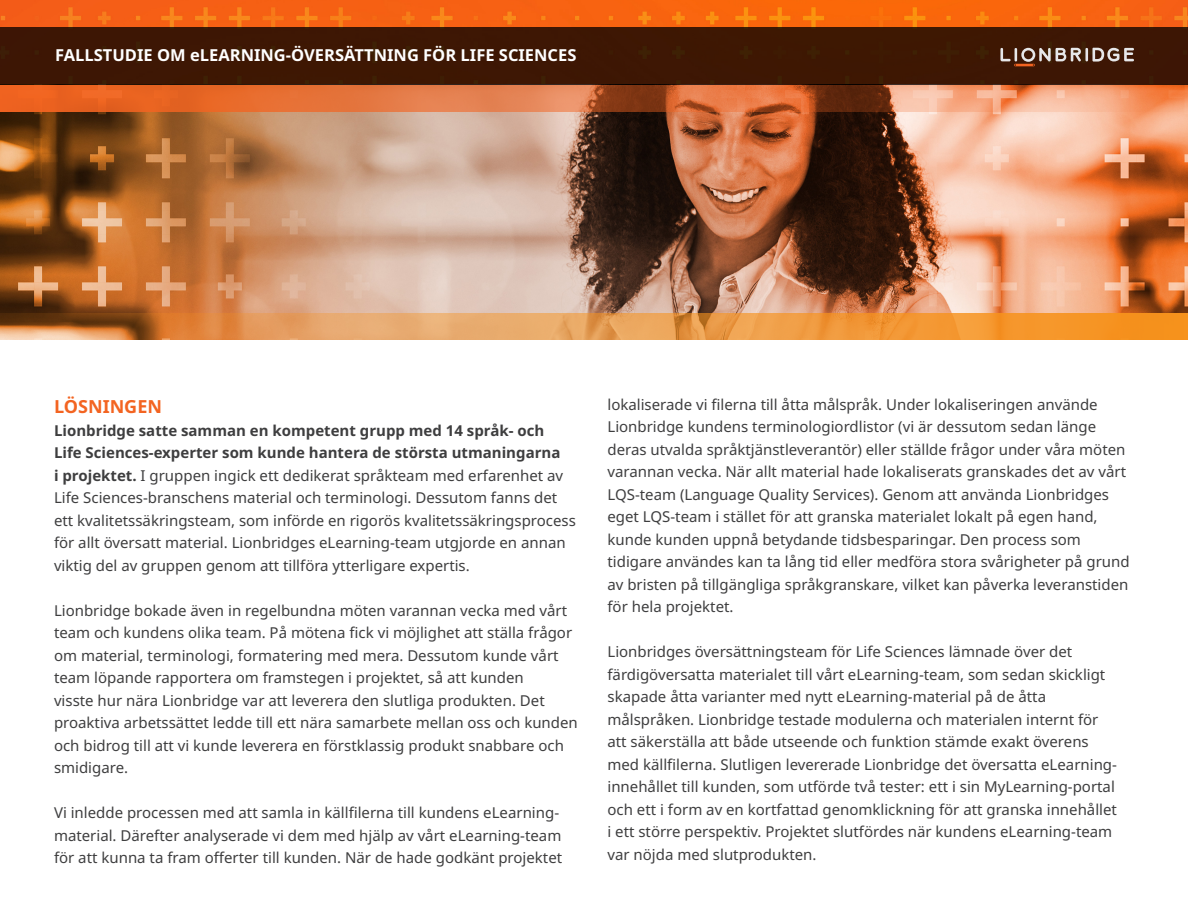
<style>
.page{position:relative;width:1188px;height:918px;background:#fff}
.page>*{position:absolute;margin:0;border:0;box-sizing:border-box;transform-origin:0 0}
.t1{font:700 18px "Noto Sans";color:#f36421}
.t2{font:700 16.5px "Noto Sans";color:#fff}
.t3{font:15px/22.5px "Noto Sans";color:#3e3e3f}
.s1{font-weight:700}
</style>
<div class="page">
<img style="left:0;top:112px;width:1188px;height:201px">
<img style="left:0;top:0;width:1188px;height:27px">
<div style="left:0;top:27px;width:1188px;height:58px;background:#3e1704"></div>
<svg style="left:1000px;top:48px;width:134px;height:18px"></svg>
<svg style="left:0;top:85px;width:1188px;height:27px"></svg>
<svg style="left:0;top:313px;width:1188px;height:27px"></svg>
<p class="t2" style="left:55px;top:46px;width:523px">FALLSTUDIE OM eLEARNING-ÖVERSÄTTNING FÖR LIFE SCIENCES</p>
<p class="t1" style="left:54px;top:396px;width:110px">LÖSNINGEN</p>
<p class="t3" style="left:54px;top:419px;width:523px"><span class="s1">Lionbridge satte samman en kompetent grupp med 14 språk- och<br>Life Sciences-experter som kunde hantera de största utmaningarna<br>i projektet.</span> I gruppen ingick ett dedikerat språkteam med erfarenhet av Life Sciences-branschens material och terminologi. Dessutom fanns det ett kvalitetssäkringsteam, som införde en rigorös kvalitetssäkringsprocess för allt översatt material. Lionbridges eLearning-team utgjorde en annan viktig del av gruppen genom att tillföra ytterligare expertis.</p>
<p class="t3" style="left:54px;top:599px;width:525px">Lionbridge bokade även in regelbundna möten varannan vecka med vårt team och kundens olika team. På mötena fick vi möjlighet att ställa frågor om material, terminologi, formatering med mera. Dessutom kunde vårt team löpande rapportera om framstegen i projektet, så att kunden<br>visste hur nära Lionbridge var att leverera den slutliga produkten. Det proaktiva arbetssättet ledde till ett nära samarbete mellan oss och kunden och bidrog till att vi kunde leverera en förstklassig produkt snabbare och smidigare.</p>
<p class="t3" style="left:54px;top:802px;width:510px">Vi inledde processen med att samla in källfilerna till kundens eLearning&shy;material. Därefter analyserade vi dem med hjälp av vårt eLearning-team för att kunna ta fram offerter till kunden. När de hade godkänt projektet</p>
<p class="t3" style="left:608px;top:394px;width:524px">lokaliserade vi filerna till åtta målspråk. Under lokaliseringen använde Lionbridge kundens terminologiordlistor (vi är dessutom sedan länge deras utvalda språktjänstleverantör) eller ställde frågor under våra möten varannan vecka. När allt material hade lokaliserats granskades det av vårt LQS-team (Language Quality Services). Genom att använda Lionbridges eget LQS-team i stället för att granska materialet lokalt på egen hand, kunde kunden uppnå betydande tidsbesparingar. Den process som tidigare användes kan ta lång tid eller medföra stora svårigheter på grund av bristen på tillgängliga språkgranskare, vilket kan påverka leveranstiden för hela projektet.</p>
<p class="t3" style="left:608px;top:641px;width:511px">Lionbridges översättningsteam för Life Sciences lämnade över det färdigöversatta materialet till vårt eLearning-team, som sedan skickligt skapade åtta varianter med nytt eLearning-material på de åtta målspråken. Lionbridge testade modulerna och materialen internt för att säkerställa att både utseende och funktion stämde exakt överens med källfilerna. Slutligen levererade Lionbridge det översatta eLearning&shy;innehållet till kunden, som utförde två tester: ett i sin MyLearning-portal och ett i form av en kortfattad genomklickning för att granska innehållet i ett större perspektiv. Projektet slutfördes när kundens eLearning-team var nöjda med slutprodukten.</p>
</div>
